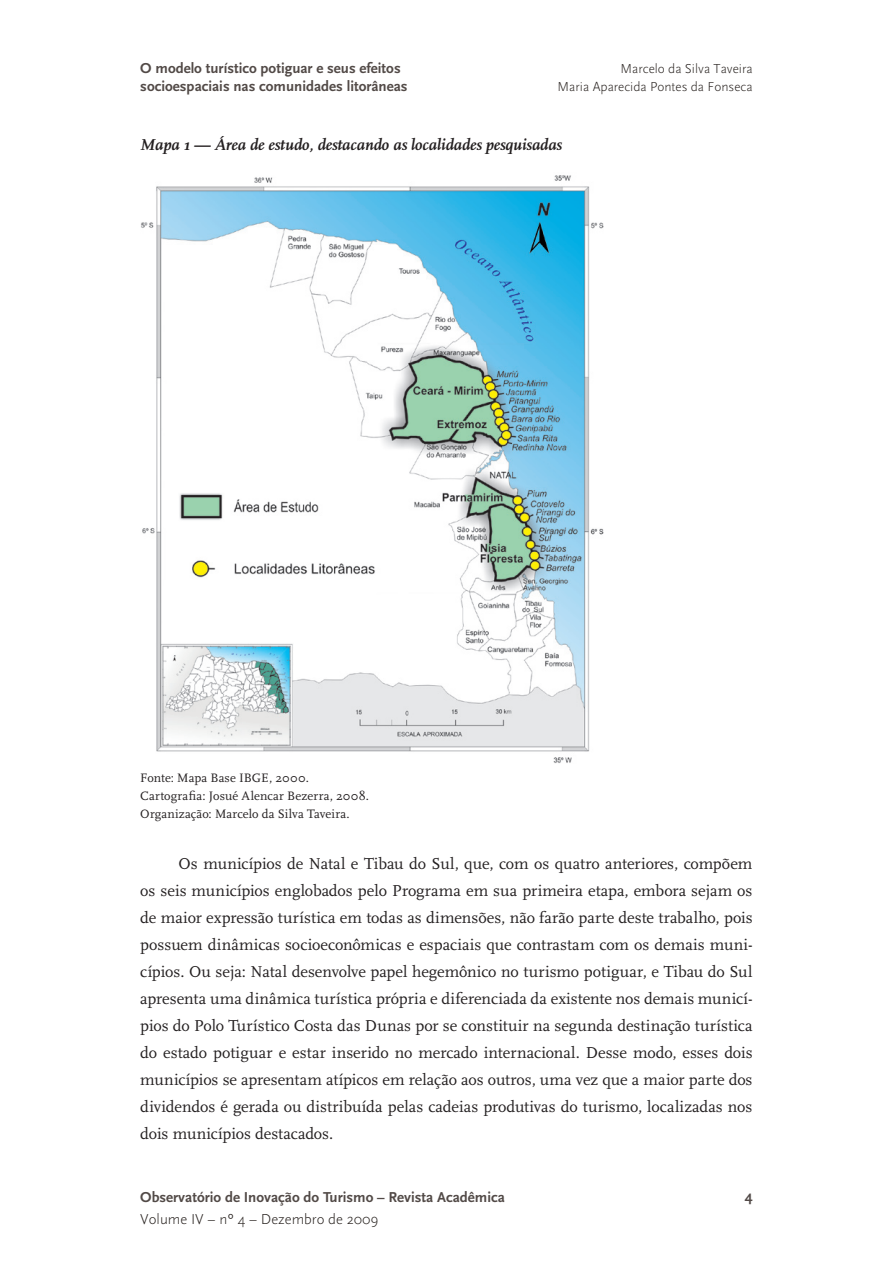
<style>
.page{position:relative;width:893px;height:1263px;background:#fff}
.page>*{position:absolute;margin:0;border:0;box-sizing:border-box;transform-origin:0 0}
.t1{font:16.5px/27px "Scala";color:#231f20;text-align:justify}
.t2{font:italic 700 16.5px "Scala";color:#231f20}
.t3{font:700 15px/18px "Scala Sans";color:#524a47}
.t4{font:300 15px "Scala Sans";color:#241e1b}
.t5{font:300 13.5px/18px "Scala Sans";color:#241e1b;text-align:right}
.t6{font:12.75px/18px "Scala";letter-spacing:.01em;color:#231f20}
</style>
<div class="page">
<img style="left:141px;top:175px;width:462px;height:588px">
<p class="t3" style="left:140px;top:60px;width:269px">O modelo turístico potiguar e seus efeitos socioespaciais nas comunidades litorâneas</p>
<p class="t5" style="left:558px;top:60px;width:196px">Marcelo da Silva Taveira<br>Maria Aparecida Pontes da Fonseca</p>
<p class="t2" style="left:140px;top:136px;width:423px">Mapa 1 — Área de estudo, destacando as localidades pesquisadas</p>
<p class="t6" style="left:140px;top:769px;width:230px">Fonte: Mapa Base IBGE, 2000.<br>Cartografia: Josué Alencar Bezerra, 2008.<br>Organização: Marcelo da Silva Taveira.</p>
<p class="t1" style="left:140px;top:851px;width:614px;text-indent:38px">Os municípios de Natal e Tibau do Sul, que, com os quatro anteriores, compõem os seis municípios englobados pelo Programa em sua primeira etapa, embora sejam os de maior expressão turística em todas as dimensões, não farão parte deste trabalho, pois possuem dinâmicas socioeconômicas e espaciais que contrastam com os demais muni&shy;cípios. Ou seja: Natal desenvolve papel hegemônico no turismo potiguar, e Tibau do Sul apresenta uma dinâmica turística própria e diferenciada da existente nos demais municí&shy;pios do Polo Turístico Costa das Dunas por se constituir na segunda destinação turística do estado potiguar e estar inserido no mercado internacional. Desse modo, esses dois municípios se apresentam atípicos em relação aos outros, uma vez que a maior parte dos dividendos é gerada ou distribuída pelas cadeias produtivas do turismo, localizadas nos dois municípios destacados.</p>
<p class="t3" style="left:140px;top:1188px;width:366px">Observatório de Inovação do Turismo – Revista Acadêmica</p>
<p class="t4" style="left:140px;top:1211px;width:240px">Volume IV – nº 4 – Dezembro de 2009</p>
<p class="t3" style="left:745px;top:1188px;width:9px">4</p>
</div>
